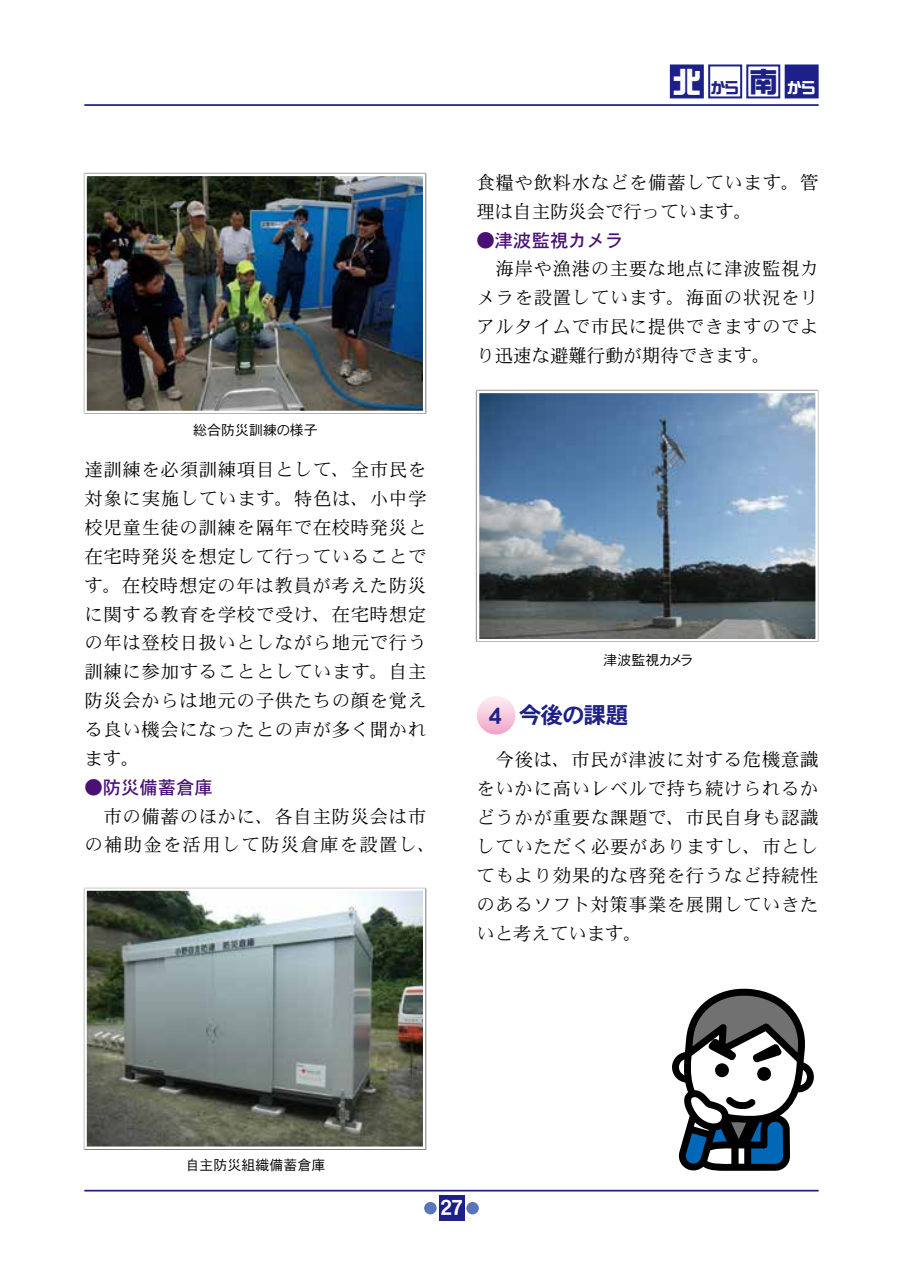
<style>
.page{position:relative;width:903px;height:1275px;background:#fff}
.page>*{position:absolute;margin:0;border:0;box-sizing:border-box;transform-origin:0 0}
.t1{font:22.75px "DFHS Gothic W7 WING RKSJ H";letter-spacing:-.025em;color:#1d2088}
.t2{font:21px "DFHS Gothic W7 WING RKSJ H";color:#fff}
.t3{font:18.38px/28.9px "DFHS Mincho W3 WIN RKSJ H";letter-spacing:.035em;color:#000;text-align:justify}
.t4{font:18.38px/28.9px "DFHS Mincho W3 WIN RKSJ H";letter-spacing:.07em;color:#000}
.t5{font:18.38px "DFHS Gothic W5 WIN RKSJ H";color:#491176}
.t6{font:15.05px "DF So Gei W9 WING RKSJ H";color:#1d2088}
.t7{font:14px "DFHS Gothic W3 WING RKSJ H";color:#000}
.s1{font-size:28.7px;color:#fff}
.s2{font-size:28.7px}
.s3{color:#fff}
</style>
<div class="page">
<hr style="left:84px;top:1190px;width:735px;height:1px;background:#1d2088">
<div style="left:439px;top:1196px;width:25px;height:25px;background:#1d2088"></div>
<div style="left:466px;top:1202px;width:13px;height:12px;background:#5976ba;border-radius:50%"></div>
<div style="left:424px;top:1202px;width:13px;height:12px;background:#5976ba;border-radius:50%"></div>
<hr style="left:84px;top:104px;width:735px;height:2px;background:#1d2088">
<div style="left:670px;top:64px;width:34px;height:34px;background:#1d2088;border:2px solid #1d2088"></div>
<div style="left:708px;top:64px;width:34px;height:34px;background:#fff;border:2px solid #1d2088"></div>
<div style="left:746px;top:64px;width:34px;height:34px;background:#fff;border:2px solid #1d2088"></div>
<div style="left:785px;top:64px;width:34px;height:34px;background:#1d2088;border:2px solid #1d2088"></div>
<svg style="left:672px;top:988px;width:142px;height:183px"></svg>
<img style="left:87px;top:891px;width:335px;height:255px">
<div style="left:84px;top:888px;width:341px;height:261px;border:2px solid #fff"></div>
<img style="left:87px;top:177px;width:335px;height:233px">
<div style="left:84px;top:174px;width:341px;height:239px;border:2px solid #fff"></div>
<img style="left:480px;top:394px;width:335px;height:244px">
<div style="left:477px;top:391px;width:341px;height:250px;border:2px solid #fff"></div>
<div style="left:477px;top:696px;width:38px;height:38px;background:linear-gradient(to bottom,#fdf0f6,#f2a7c7);border-radius:19px"></div>
<p class="t7" style="left:193px;top:423px;width:126px">総合防災訓練の様子</p>
<p class="t3" style="left:84px;top:456px;width:344px">達訓練を必須訓練項目として、全市民を対象に実施しています。特色は、小中学校児童生徒の訓練を隔年で在校時発災と在宅時発災を想定して行っていることです。在校時想定の年は教員が考えた防災に関する教育を学校で受け、在宅時想定の年は登校日扱いとしながら地元で行う訓練に参加することとしています。自主防災会からは地元の子供たちの顔を覚える良い機会になったとの声が多く聞かれます。</p>
<p class="t5" style="left:84px;top:778px;width:130px">●防災備蓄倉庫</p>
<p class="t4" style="left:84px;top:802px;width:353px">　市の備蓄のほかに、各自主防災会は市の補助金を活用して防災倉庫を設置し、</p>
<p class="t6" style="left:672px;top:80px;width:144px"><span class="s1">北</span>から<span class="s2">南</span><span class="s3">から</span></p>
<p class="t3" style="left:476px;top:168px;width:343px">食糧や飲料水などを備蓄しています。管理は自主防災会で行っています。</p>
<p class="t5" style="left:476px;top:231px;width:148px">●津波監視カメラ</p>
<p class="t3" style="left:476px;top:255px;width:343px">　海岸や漁港の主要な地点に津波監視カメラを設置しています。海面の状況をリアルタイムで市民に提供できますのでより迅速な避難行動が期待できます。</p>
<p class="t7" style="left:603px;top:653px;width:90px">津波監視カメラ</p>
<p class="t1" style="left:489px;top:703px;width:141px">４ 今後の課題</p>
<p class="t3" style="left:476px;top:746px;width:343px">　今後は、市民が津波に対する危機意識をいかに高いレベルで持ち続けられるかどうかが重要な課題で、市民自身も認識していただく必要がありますし、市としてもより効果的な啓発を行うなど持続性のあるソフト対策事業を展開していきたいと考えています。</p>
<p class="t7" style="left:185px;top:1158px;width:141px">自主防災組織備蓄倉庫</p>
<p class="t2" style="left:440px;top:1197px;width:24px">27</p>
</div>
